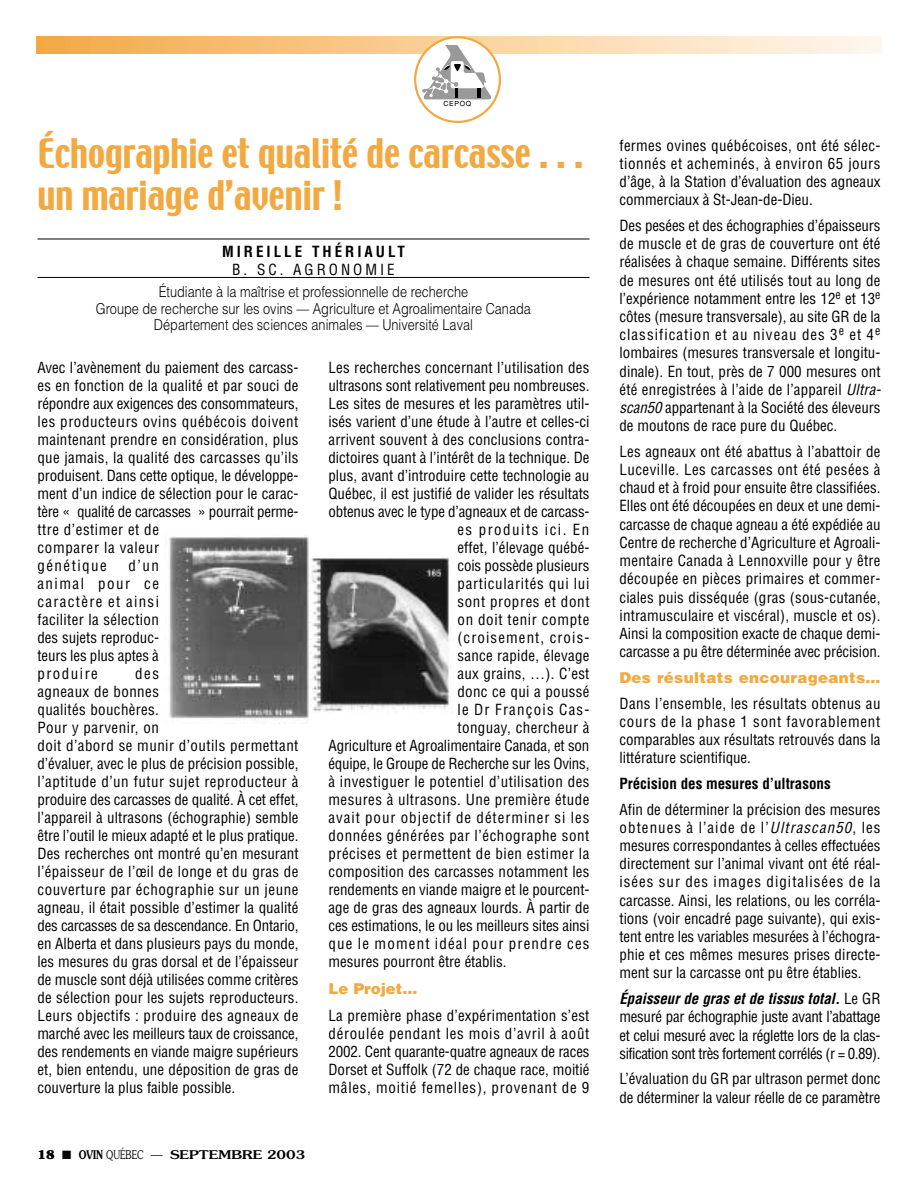
<style>
.page{position:relative;width:918px;height:1188px;background:#fff}
.page>*{position:absolute;margin:0;border:0;box-sizing:border-box;transform-origin:0 0}
.t1{font:36px/42px "Techno";color:#f2a942}
.t2{font:condensed 15px/18px "Helvetica";color:#000;text-align:justify}
.t3{font:300 15px/16.5px "Helvetica";color:#000;text-align:center;scale:.85 1}
.t4{font:condensed 15px "Helvetica";letter-spacing:.03em;color:#000}
.t5{font:condensed 15px "Helvetica";letter-spacing:.04em;color:#000}
.t6{font:condensed 15px "Helvetica";letter-spacing:.075em;color:#000}
.t7{font:condensed 15px "Helvetica";letter-spacing:.035em;color:#000}
.t8{font:condensed 15px "Helvetica";letter-spacing:.02em;color:#000}
.t9{font:condensed 15px "Helvetica";letter-spacing:.065em;color:#000}
.t10{font:700 condensed 15px "Helvetica";color:#000}
.t11{font:900 15px "Helvetica";letter-spacing:.02em;color:#f2a942}
.t12{font:condensed 15px "Helvetica";letter-spacing:.05em;color:#000}
.t13{font:condensed 15px "Helvetica";letter-spacing:.045em;color:#000}
.t14{font:700 condensed 15px "Helvetica";letter-spacing:.2em;color:#000}
.t15{font:condensed 15px "Helvetica";letter-spacing:.1em;color:#000}
.t16{font:condensed 15px "Helvetica";letter-spacing:.08em;color:#000}
.t17{font:condensed 15px "Helvetica";letter-spacing:.2em;color:#000}
.t18{font:900 15px "Helvetica";color:#f2a942}
.t19{font:500 12px "Souvenir";color:#000;scale:1.25 1}
.t20{font:7.05px "Helvetica";letter-spacing:.08em;color:#000}
.s1{font-weight:700}
.s2{font-weight:600}
.s3{font-weight:300}
.s4{font-style:italic}
.s5{font-weight:700;font-style:italic}
</style>
<div class="page">
<svg style="left:36px;top:36px;width:846px;height:87px"></svg>
<hr style="left:38px;top:239px;width:552px;height:1px;background:#000">
<hr style="left:38px;top:277px;width:552px;height:1px;background:#000">
<img style="left:169px;top:536px;width:282px;height:187px">
<p class="t20" style="left:444px;top:101px;width:29px">CEPOQ</p>
<h1 class="t1" style="left:38px;top:134px;width:547px">Échographie et qualité de carcasse . . . un mariage d’avenir !</h1>
<p class="t14" style="left:222px;top:245px;width:184px">MIREILLE THÉRIAULT</p>
<p class="t17" style="left:232px;top:263px;width:164px">B. SC. AGRONOMIE</p>
<p class="t3" style="left:96px;top:285px;width:513px">Étudiante à la maîtrise et professionnelle de recherche<br>Groupe de recherche sur les ovins — Agriculture et Agroalimentaire Canada<br>Département des sciences animales — Université Laval</p>
<p class="t2" style="left:38px;top:360px;width:263px;text-align:left">Avec l’avènement du paiement des carcass&shy;es en fonction de la qualité et par souci de répondre aux exigences des consommateurs, les producteurs ovins québécois doivent maintenant prendre en considération, plus que jamais, la qualité des carcasses qu’ils produisent. Dans cette optique, le développe&shy;ment d’un indice de sélection pour le carac&shy;tère « qualité de carcasses » pourrait perme&shy;ttre d’estimer et de<br>comparer la valeur<br>génétique</p>
<p class="t2" style="left:38px;top:558px;width:123px;text-indent:91px">d’un animal pour ce caractère et ainsi faciliter la sélection des sujets reproduc&shy;teurs les plus aptes à produire</p>
<p class="t2" style="left:38px;top:666px;width:263px;text-align:left;text-indent:98px">des<br>agneaux de bonnes<br>qualités bouchères.<br>Pour y parvenir, on<br>doit d’abord se munir d’outils permettant d’évaluer, avec le plus de précision possible, l’aptitude d’un futur sujet reproducteur à produire des carcasses de qualité. À cet effet, l’appareil à ultrasons (échographie) semble être l’outil le mieux adapté et le plus pratique.<br>Des recherches ont montré qu’en mesurant l’épaisseur de l’œil de longe et du gras de couverture par échographie sur un jeune agneau, il était possible d’estimer la qualité des carcasses de sa descendance. En Ontario, en Alberta et dans plusieurs pays du monde, les mesures du gras dorsal et de l’épaisseur de muscle sont déjà utilisées comme critères de sélection pour les sujets reproducteurs.<br>Leurs objectifs : produire des agneaux de marché avec les meilleurs taux de croissance, des rendements en viande maigre supérieurs et, bien entendu, une déposition de gras de couverture la plus faible possible.</p>
<p class="t19" style="left:38px;top:1150px;width:216px"><span class="s1">18</span> ■ <span class="s2">OVIN</span> <span class="s3">QUÉBEC —</span> SEPTEMBRE 2003</p>
<p class="t2" style="left:328px;top:360px;width:263px">Les recherches concernant l’utilisation des</p>
<p class="t2" style="left:328px;top:378px;width:262px">ultrasons sont relativement peu nombreuses.</p>
<p class="t2" style="left:328px;top:396px;width:262px">Les sites de mesures et les paramètres util-</p>
<p class="t2" style="left:328px;top:414px;width:262px">isés varient d’une étude à l’autre et celles-ci</p>
<p class="t2" style="left:328px;top:432px;width:263px">arrivent souvent à des conclusions contra-</p>
<p class="t2" style="left:328px;top:450px;width:262px">dictoires quant à l’intérêt de la technique. De</p>
<p class="t2" style="left:328px;top:468px;width:262px">plus, avant d’introduire cette technologie au</p>
<p class="t2" style="left:328px;top:486px;width:263px">Québec, il est justifié de valider les résultats</p>
<p class="t2" style="left:328px;top:504px;width:263px">obtenus avec le type d’agneaux et de carcass-</p>
<p class="t15" style="left:457px;top:524px;width:133px">es produits ici. En</p>
<p class="t2" style="left:457px;top:540px;width:133px">effet, l’élevage québé-</p>
<p class="t2" style="left:457px;top:558px;width:134px">cois possède plusieurs</p>
<p class="t12" style="left:457px;top:578px;width:134px">particularités qui lui</p>
<p class="t5" style="left:457px;top:596px;width:134px">sont propres et dont</p>
<p class="t13" style="left:457px;top:614px;width:133px">on doit tenir compte</p>
<p class="t6" style="left:457px;top:632px;width:133px">(croisement, crois-</p>
<p class="t2" style="left:457px;top:648px;width:134px">sance rapide, élevage</p>
<p class="t8" style="left:457px;top:668px;width:133px">aux grains, …). C’est</p>
<p class="t8" style="left:457px;top:686px;width:134px">donc ce qui a poussé</p>
<p class="t16" style="left:457px;top:704px;width:134px">le Dr François Cas-</p>
<p class="t4" style="left:457px;top:722px;width:134px">tonguay, chercheur à</p>
<p class="t2" style="left:328px;top:738px;width:262px">Agriculture et Agroalimentaire Canada, et son</p>
<p class="t2" style="left:328px;top:756px;width:262px">équipe, le Groupe de Recherche sur les Ovins,</p>
<p class="t4" style="left:328px;top:776px;width:263px">à investiguer le potentiel d’utilisation des</p>
<p class="t4" style="left:328px;top:794px;width:262px">mesures à ultrasons. Une première étude</p>
<p class="t9" style="left:328px;top:812px;width:262px">avait pour objectif de déterminer si les</p>
<p class="t5" style="left:328px;top:830px;width:262px">données générées par l’échographe sont</p>
<p class="t7" style="left:328px;top:848px;width:263px">précises et permettent de bien estimer la</p>
<p class="t2" style="left:328px;top:864px;width:263px">composition des carcasses notamment les</p>
<p class="t2" style="left:328px;top:882px;width:263px">rendements en viande maigre et le pourcent-</p>
<p class="t2" style="left:328px;top:900px;width:262px">age de gras des agneaux lourds. À partir de</p>
<p class="t2" style="left:328px;top:918px;width:262px">ces estimations, le ou les meilleurs sites ainsi</p>
<p class="t6" style="left:328px;top:938px;width:262px">que le moment idéal pour prendre ces</p>
<p class="t2" style="left:328px;top:954px;width:180px">mesures pourront être établis.</p>
<p class="t18" style="left:328px;top:983px;width:90px">Le Projet…</p>
<p class="t2" style="left:328px;top:1008px;width:263px">La première phase d’expérimentation s’est déroulée pendant les mois d’avril à août 2002. Cent quarante-quatre agneaux de races Dorset et Suffolk (72 de chaque race, moitié mâles, moitié femelles), provenant de 9</p>
<p class="t2" style="left:620px;top:137px;width:263px">fermes ovines québécoises, ont été sélec&shy;tionnés et acheminés, à environ 65 jours d’âge, à la Station d’évaluation des agneaux commerciaux à St-Jean-de-Dieu.</p>
<p class="t2" style="left:620px;top:218px;width:263px">Des pesées et des échographies d’épaisseurs de muscle et de gras de couverture ont été réalisées à chaque semaine. Différents sites de mesures ont été utilisés tout au long de l’expérience notamment entre les 12<sup>e</sup> et 13<sup>e </sup>côtes (mesure transversale), au site GR de la classification et au niveau des 3<sup>e</sup> et 4<sup>e </sup>lombaires (mesures transversale et longitu&shy;dinale). En tout, près de 7 000 mesures ont été enregistrées à l’aide de l’appareil <span class="s4">Ultra&shy;scan50</span> appartenant à la Société des éleveurs de moutons de race pure du Québec.</p>
<p class="t2" style="left:620px;top:444px;width:263px">Les agneaux ont été abattus à l’abattoir de Luceville. Les carcasses ont été pesées à chaud et à froid pour ensuite être classifiées.<br>Elles ont été découpées en deux et une demi&shy;carcasse de chaque agneau a été expédiée au Centre de recherche d’Agriculture et Agroali&shy;mentaire Canada à Lennoxville pour y être découpée en pièces primaires et commer&shy;ciales puis disséquée (gras (sous-cutanée, intramusculaire et viscéral), muscle et os).<br>Ainsi la composition exacte de chaque demi&shy;carcasse a pu être déterminée avec précision.</p>
<p class="t11" style="left:620px;top:672px;width:263px">Des résultats encourageants…</p>
<p class="t2" style="left:620px;top:695px;width:263px">Dans l’ensemble, les résultats obtenus au cours de la phase 1 sont favorablement comparables aux résultats retrouvés dans la littérature scientifique.</p>
<p class="t10" style="left:620px;top:778px;width:213px">Précision des mesures d’ultrasons</p>
<p class="t2" style="left:620px;top:801px;width:263px">Afin de déterminer la précision des mesures obtenues à l’aide de l’<span class="s4">Ultrascan50</span>, les mesures correspondantes à celles effectuées directement sur l’animal vivant ont été réal&shy;isées sur des images digitalisées de la carcasse. Ainsi, les relations, ou les corréla&shy;tions (voir encadré page suivante), qui exis&shy;tent entre les variables mesurées à l’échogra&shy;phie et ces mêmes mesures prises directe&shy;ment sur la carcasse ont pu être établies.</p>
<p class="t2" style="left:620px;top:991px;width:263px"><span class="s5">Épaisseur de gras et de tissus total.</span> Le GR mesuré par échographie juste avant l’abattage et celui mesuré avec la réglette lors de la clas&shy;sification sont très fortement corrélés (r = 0.89).</p>
<p class="t2" style="left:620px;top:1071px;width:263px">L’évaluation du GR par ultrason permet donc de déterminer la valeur réelle de ce paramètre</p>
</div>
